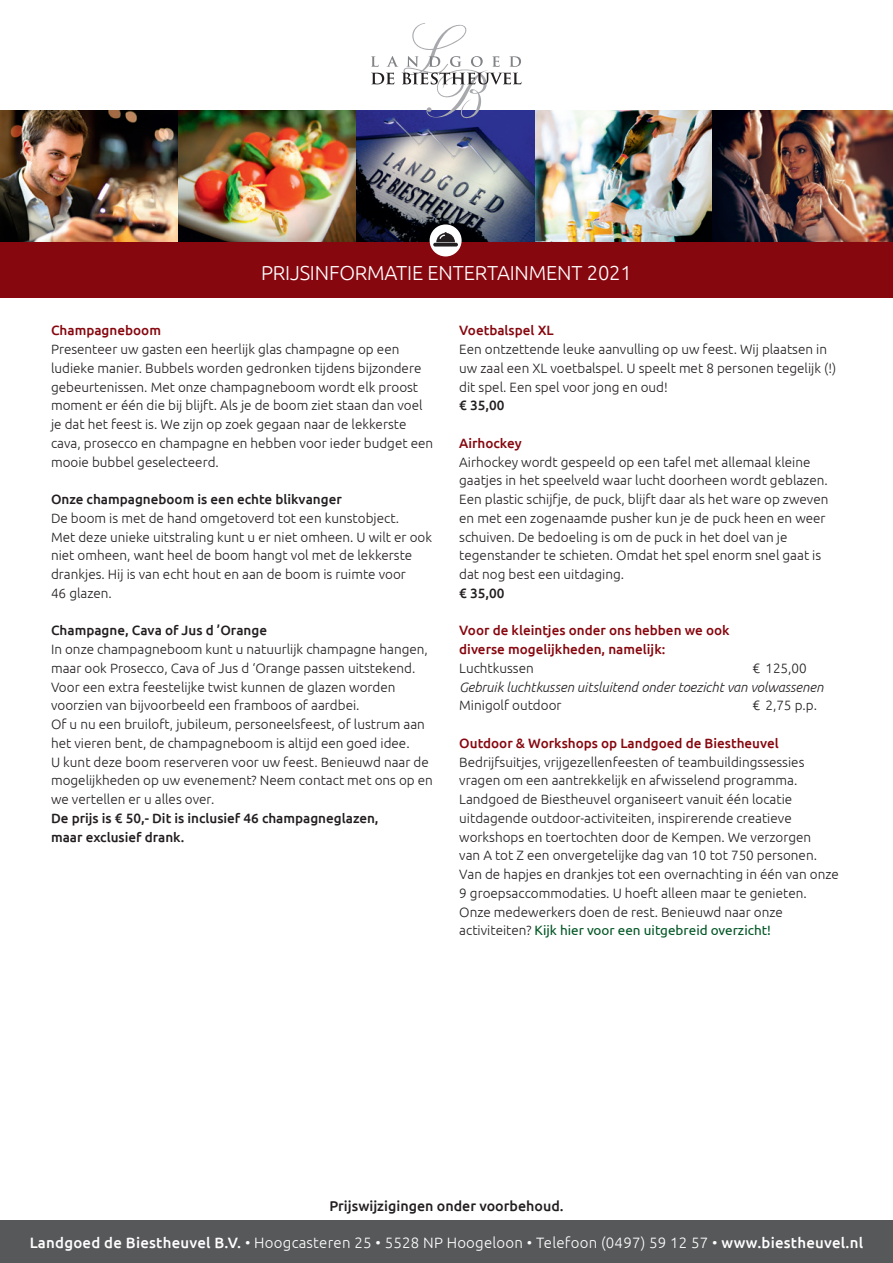
<style>
.page{position:relative;width:893px;height:1263px;background:#fff}
.page>*{position:absolute;margin:0;border:0;box-sizing:border-box;transform-origin:0 0}
.t1{font:300 20.25px "Ubuntu";letter-spacing:-.01em;color:#fff}
.t2{font:300 15px "Ubuntu";letter-spacing:.015em;color:#fff}
.t3{font:500 14.25px "Ubuntu";color:#231f20}
.t4{font:300 13.5px/18.8px "Ubuntu";color:#231f20}
.t5{font:500 13.5px/18.8px "Ubuntu";color:#231f20}
.t6{font:500 13.5px/18.8px "Ubuntu";color:#87070f}
.t7{font:italic 300 13.5px "Ubuntu";color:#231f20}
.s1{font-weight:400;color:#005524}
.s2{font-weight:500}
</style>
<div class="page">
<div style="left:0;top:1220px;width:893px;height:43px;background:#57585a"></div>
<img style="left:0;top:111px;width:179px;height:131px">
<img style="left:179px;top:111px;width:177px;height:131px">
<img style="left:535px;top:111px;width:178px;height:131px">
<svg style="left:356px;top:111px;width:179px;height:131px;background:#60647d"></svg>
<img style="left:713px;top:111px;width:180px;height:131px">
<div style="left:0;top:242px;width:893px;height:55px;background:#87070f"></div>
<svg style="left:371px;top:23px;width:150px;height:96px"></svg>
<div style="left:430px;top:224px;width:32px;height:32px;background:#fff;border-radius:50%"></div>
<svg style="left:433px;top:243px;width:25px;height:4px"></svg>
<svg style="left:436px;top:232px;width:19px;height:10px"></svg>
<h1 class="t1" style="left:261px;top:261px;width:68px">Prijsinformat</h1>
<h1 class="t1" style="left:407px;top:261px;width:226px">ie ENTERTAI NMENT 2021</h1>
<p class="t6" style="left:51px;top:321px;width:111px">Champagneboom</p>
<p class="t4" style="left:51px;top:339px;width:384px">Presenteer uw gasten een heerlijk glas champagne op een ludieke manier. Bubbels worden gedronken tijdens bijzondere gebeurtenissen. Met onze champagneboom wordt elk proost moment er één die bij blijft. Als je de boom ziet staan dan voel je dat het feest is. We zijn op zoek gegaan naar de lekkerste cava, prosecco en champagne en hebben voor ieder budget een mooie bubbel geselecteerd.</p>
<p class="t5" style="left:51px;top:489px;width:292px">Onze champagneboom is een echte blikvanger</p>
<p class="t4" style="left:51px;top:508px;width:383px">De boom is met de hand omgetoverd tot een kunstobject.<br>Met deze unieke uitstraling kunt u er niet omheen. U wilt er ook niet omheen, want heel de boom hangt vol met de lekkerste drankjes. Hij is van echt hout en aan de boom is ruimte voor<br>46 glazen.</p>
<p class="t5" style="left:51px;top:621px;width:218px">Champagne, Cava of Jus d ’Orange</p>
<p class="t4" style="left:51px;top:640px;width:383px">I n onze champagneboom kunt u natuurlijk champagne hangen, maar ook Prosecco, Cava of Jus d ‘Orange passen uitstekend.<br>Voor een extra feestelijke twist kunnen de glazen worden voorzien van bijvoorbeeld een framboos of aardbei.<br>Of u nu een bruiloft, jubileum, personeelsfeest, of lustrum aan het vieren bent, de champagneboom is altijd een goed idee.<br>U kunt deze boom reserveren voor uw feest. Benieuwd naar de mogelijkheden op uw evenement? Neem contact met ons op en we vertellen er u alles over.</p>
<p class="t5" style="left:51px;top:808px;width:329px">De prijs is € 50,- Dit is inclusief 46 champagneglazen, maar exclusief drank.</p>
<p class="t6" style="left:459px;top:321px;width:96px">Voetbalspel XL</p>
<p class="t4" style="left:459px;top:340px;width:378px">Een ontzettende leuke aanvulling op uw feest. Wij plaatsen in uw zaal een XL voetbalspel. U speelt met 8 personen tegelijk (!) dit spel. Een spel voor jong en oud!</p>
<p class="t5" style="left:459px;top:396px;width:47px">€ 35,00</p>
<p class="t6" style="left:459px;top:433px;width:64px">Airhockey</p>
<p class="t4" style="left:459px;top:452px;width:371px">Airhockey wordt gespeeld op een tafel met allemaal kleine gaatjes in het speelveld waar lucht doorheen wordt geblazen.<br>Een plastic schijfje, de puck, blijft daar als het ware op zweven en met een zogenaamde pusher kun je de puck heen en weer schuiven. De bedoeling is om de puck in het doel van je tegenstander te schieten. Omdat het spel enorm snel gaat is dat nog best een uitdaging.</p>
<p class="t5" style="left:459px;top:583px;width:47px">€ 35,00</p>
<p class="t6" style="left:459px;top:621px;width:272px">Voor de kleintjes onder ons hebben we ook diverse mogelijkheden, namelijk:</p>
<p class="t4" style="left:459px;top:658px;width:76px">Luchtkussen</p>
<p class="t4" style="left:753px;top:658px;width:56px">€ 125,00</p>
<p class="t7" style="left:459px;top:679px;width:366px">Gebruik luchtkussen uitsluitend onder toezicht van volwassenen</p>
<p class="t4" style="left:459px;top:696px;width:104px">Minigolf outdoor</p>
<p class="t4" style="left:753px;top:696px;width:66px">€ 2,75 p.p.</p>
<p class="t6" style="left:459px;top:733px;width:321px">Outdoor &amp; Workshops op Landgoed de Biestheuvel</p>
<p class="t4" style="left:459px;top:752px;width:381px">Bedrijfsuitjes, vrijgezellenfeesten of teambuildingssessies vragen om een aantrekkelijk en afwisselend programma.<br>Landgoed de Biestheuvel organiseert vanuit één locatie uitdagende outdoor-activiteiten, inspirerende creatieve workshops en toertochten door de Kempen. We verzorgen<br>van A tot Z een onvergetelijke dag van 10 tot 750 personen.<br>Van de hapjes en drankjes tot een overnachting in één van onze 9 groepsaccommodaties. U hoeft alleen maar te genieten.<br>Onze medewerkers doen de rest. Benieuwd naar onze activiteiten? <span class="s1">Kijk hier voor een uitgebreid overzicht!</span></p>
<p class="t3" style="left:329px;top:1197px;width:236px">Prijswijzigingen onder voorbehoud.</p>
<p class="t2" style="left:30px;top:1233px;width:835px"><span class="s2">Landgoed de Biestheuvel B.V.</span> • Hoogcasteren 25 • 5528 NP Hoogeloon • Telefoon (0497) 59 12 57 • <span class="s2">www.biestheuvel.nl</span></p>
</div>
